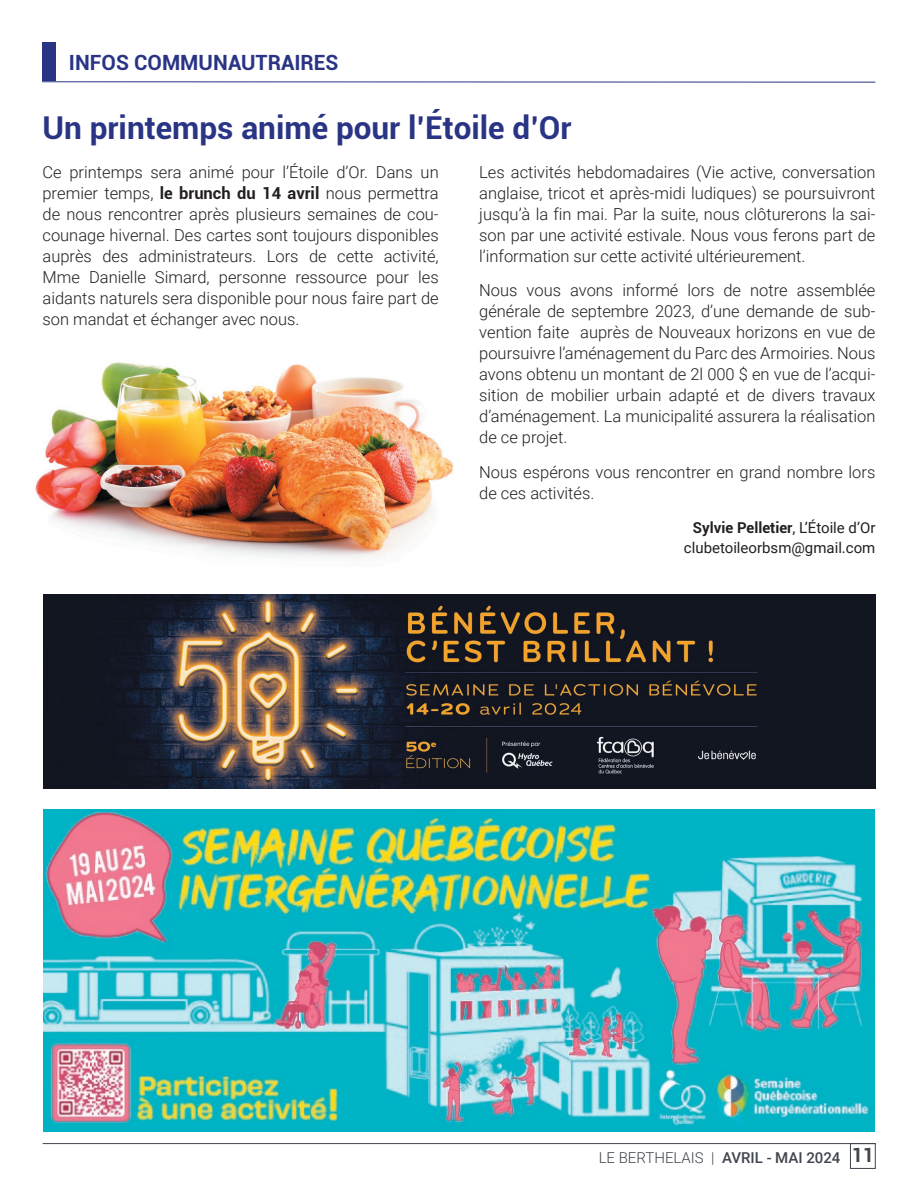
<style>
.page{position:relative;width:918px;height:1188px;background:#fff}
.page>*{position:absolute;margin:0;border:0;box-sizing:border-box;transform-origin:0 0}
.t1{font:700 31.5px "Roboto";color:#2a3485}
.t2{font:700 21px "Roboto";color:#2a3485}
.t3{font:300 16.5px/21px "Roboto";color:#231f20;text-align:justify}
.t4{font:15px/19.5px "Roboto";color:#231f20;text-align:center}
.t5{font:300 15px "Roboto";color:#40454e}
.s1{font-weight:700}
.s2{font-weight:500}
.s3{font-weight:700;font-size:19.5px}
</style>
<div class="page">
<hr style="left:43px;top:1143px;width:832px;height:1px;background:#40454e">
<div style="left:850px;top:1143px;width:25px;height:26px;border:1px solid #40454e"></div>
<hr style="left:42px;top:81px;width:833px;height:2px;background:#2a3485">
<div style="left:42px;top:43px;width:13px;height:38px;background:#2a3485"></div>
<img style="left:43px;top:809px;width:832px;height:322px">
<img style="left:35px;top:362px;width:419px;height:196px">
<img style="left:44px;top:594px;width:831px;height:195px">
<p class="t2" style="left:69px;top:48px;width:271px">INFOS COMMUNAUTRAIRES</p>
<h1 class="t1" style="left:43px;top:106px;width:531px">Un printemps animé pour l’Étoile d’Or</h1>
<p class="t3" style="left:43px;top:161px;width:398px">Ce printemps sera animé pour l’Étoile d’Or. Dans un premier temps, <span class="s1">le brunch du 14 avril</span> nous permettra de nous rencontrer après plusieurs semaines de cou&shy;counage hivernal. Des cartes sont toujours disponibles auprès des administrateurs. Lors de cette activité, Mme Danielle Simard, personne ressource pour les aidants naturels sera disponible pour nous faire part de son mandat et échanger avec nous.</p>
<p class="t3" style="left:479px;top:161px;width:398px">Les activités hebdomadaires (Vie active, conversation anglaise, tricot et après-midi ludiques) se poursuivront jusqu’à la fin mai. Par la suite, nous clôturerons la sai&shy;son par une activité estivale. Nous vous ferons part de l’information sur cette activité ultérieurement.</p>
<p class="t3" style="left:479px;top:279px;width:398px">Nous vous avons informé lors de notre assemblée générale de septembre 2023, d’une demande de sub&shy;vention faite auprès de Nouveaux horizons en vue de poursuivre l’aménagement du Parc des Armoiries. Nous avons obtenu un montant de 2l 000 $ en vue de l’acqui&shy;sition de mobilier urbain adapté et de divers travaux d’aménagement. La municipalité assurera la réalisation de ce projet.</p>
<p class="t3" style="left:479px;top:461px;width:398px">Nous espérons vous rencontrer en grand nombre lors de ces activités.</p>
<p class="t4" style="left:684px;top:518px;width:193px"><span class="s1">Sylvie Pelletier</span>, L’Étoile d’Or clubetoileorbsm@gmail.com</p>
<p class="t5" style="left:599px;top:1147px;width:277px">LE BERTHELAIS | <span class="s2">AVRIL - MAI 2024</span> <span class="s3">11</span></p>
</div>
